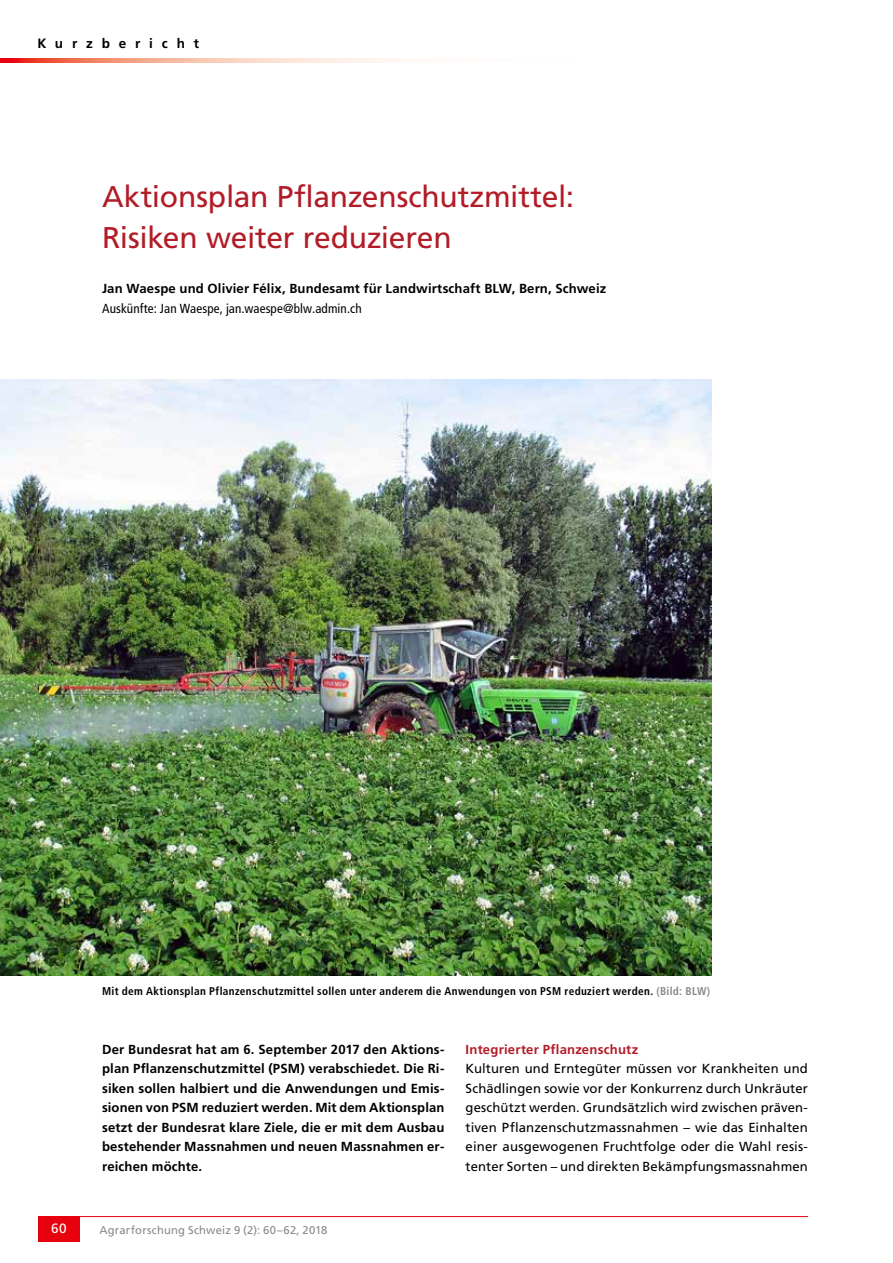
<style>
.page{position:relative;width:893px;height:1263px;background:#fff}
.page>*{position:absolute;margin:0;border:0;box-sizing:border-box;transform-origin:0 0}
.t1{font:30px/40.5px "Frutiger LT Std";letter-spacing:-.01em;color:#b21c27}
.t2{font:700 13.5px "Frutiger LT Std";letter-spacing:.655em;color:#000}
.t3{font:13.5px "Frutiger LT Std";color:#fff}
.t4{font:700 13.2px/19.5px "Frutiger LT Std";letter-spacing:.01em;color:#000;text-align:justify}
.t5{font:13.2px/19.5px "Frutiger LT Std";letter-spacing:.01em;color:#000;text-align:justify}
.t6{font:condensed 13.2px "Frutiger LT Std";letter-spacing:.01em;color:#000}
.t7{font:700 13.2px "Frutiger LT Std";letter-spacing:.015em;color:#b21c27}
.t8{font:700 condensed 11.25px "Frutiger LT Std";letter-spacing:.03em;color:#000}
.t9{font:11.25px "Frutiger LT Std";letter-spacing:.015em;color:#878988}
.s1{color:#878988}
</style>
<div class="page">
<svg style="left:0;top:58px;width:403px;height:5px;background:#f6b09e"></svg>
<hr style="left:38px;top:1216px;width:770px;height:1px;background:#e7000e">
<div style="left:38px;top:1216px;width:42px;height:26px;background:#e7000e"></div>
<img style="left:0;top:379px;width:711px;height:597px">
<p class="t2" style="left:37px;top:36px;width:163px">Kurzbericht</p>
<h1 class="t1" style="left:102px;top:177px;width:474px">Aktionsplan Pflanzenschutzmittel:<br>Risiken weiter reduzieren</h1>
<p class="t4" style="left:102px;top:279px;width:506px">Jan Waespe und Olivier Félix, Bundesamt für Landwirtschaft BLW, Bern, Schweiz</p>
<p class="t6" style="left:102px;top:300px;width:261px">Auskünfte: Jan Waespe, jan.waespe@blw.admin.ch</p>
<p class="t8" style="left:102px;top:985px;width:610px">Mit dem Aktionsplan Pflanzenschutzmittel sollen unter anderem die Anwendungen von PSM reduziert werden. <span class="s1">(Bild: BLW)</span></p>
<p class="t4" style="left:102px;top:1039px;width:344px">Der Bundesrat hat am 6. September 2017 den Aktions&shy;plan Pflanzenschutzmittel (PSM) verabschiedet. Die Ri&shy;siken sollen halbiert und die Anwendungen und Emis&shy;sionen von PSM reduziert werden. Mit dem Aktionsplan setzt der Bundesrat klare Ziele, die er mit dem Ausbau bestehender Massnahmen und neuen Massnahmen er&shy;reichen möchte.</p>
<p class="t7" style="left:466px;top:1041px;width:174px">Integrierter Pflanzenschutz</p>
<p class="t5" style="left:466px;top:1059px;width:344px">Kulturen und Erntegüter müssen vor Krankheiten und Schädlingen sowie vor der Konkurrenz durch Unkräuter geschützt werden. Grundsätzlich wird zwischen präven&shy;tiven Pflanzenschutzmassnahmen – wie das Einhalten einer ausgewogenen Fruchtfolge oder die Wahl resis&shy;tenter Sorten – und direkten Bekämpfungsmassnahmen</p>
<p class="t3" style="left:51px;top:1221px;width:17px">60</p>
<p class="t9" style="left:99px;top:1223px;width:230px">Agrarforschung Schweiz 9 (2): 60–62, 2018</p>
</div>
